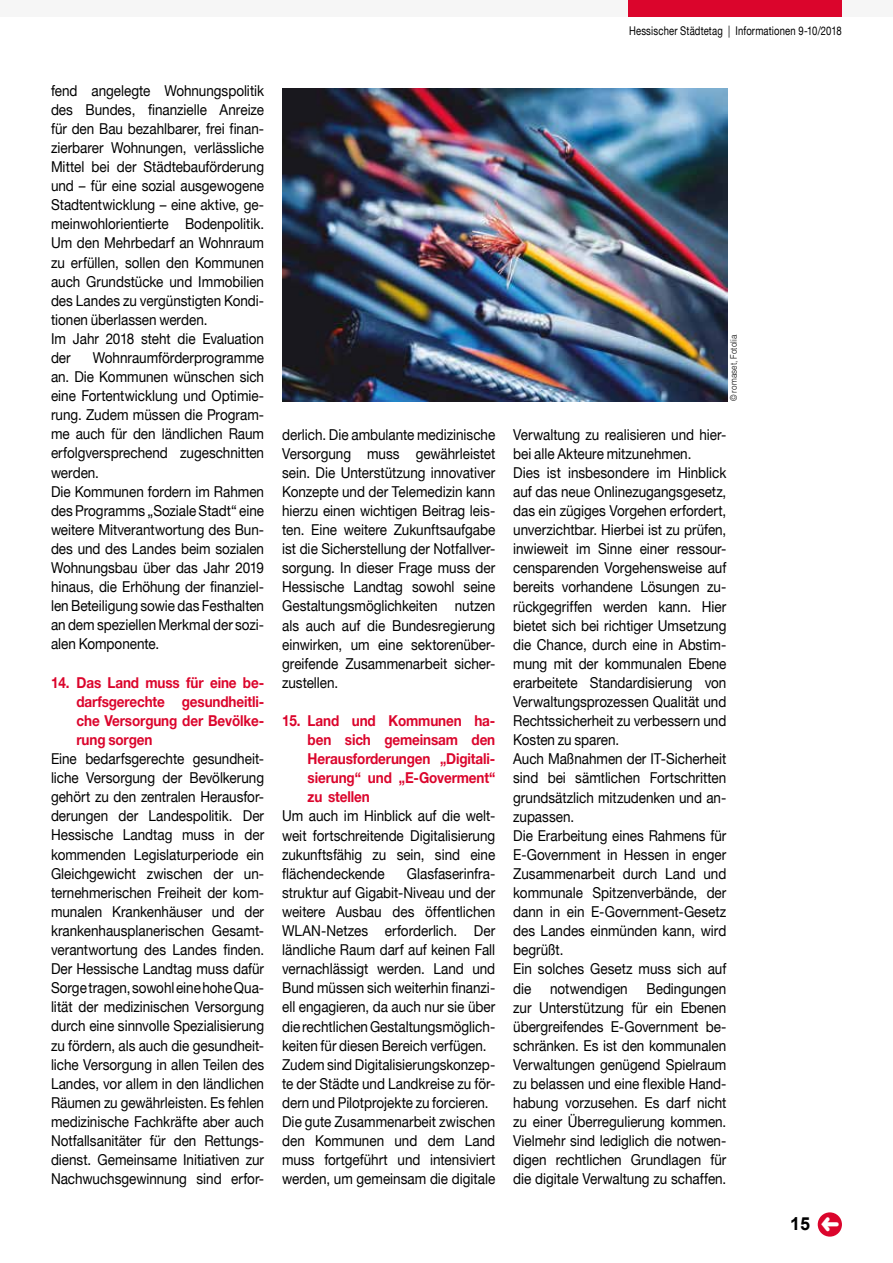
<style>
.page{position:relative;width:893px;height:1263px;background:#fff}
.page>*{position:absolute;margin:0;border:0;box-sizing:border-box;transform-origin:0 0}
.t1{font:700 18px "Arial";color:#000}
.t2{font:15px/19px "Helvetica Neue";color:#000;scale:.9 1}
.t3{font:700 15px/19px "Helvetica Neue";letter-spacing:-.01em;color:#db052c;text-align:justify;scale:.9 1}
.t4{font:12px "Helvetica Neue";letter-spacing:.015em;color:#000;scale:.79 1}
.t5{font:300 9px "Helvetica";letter-spacing:.005em;color:#000;scale:.9 1}
</style>
<div class="page">
<div style="left:0;top:0;width:893px;height:17px;background:#f6f6f6"></div>
<div style="left:629px;top:0;width:213px;height:17px;background:#db052c"></div>
<img style="left:282px;top:89px;width:445px;height:312px">
<div style="left:818px;top:1212px;width:24px;height:24px;background:#db052c;border-radius:50%"></div>
<p class="t4" style="left:629px;top:23px;width:271px">Hessischer Städtetag | Informationen 9-10/2018</p>
<p class="t2" style="left:51px;top:81px;width:238px">fend angelegte Wohnungspolitik des Bundes, finanzielle Anreize für den Bau bezahlbarer, frei finan&shy;zierbarer Wohnungen, verlässliche<br>Mittel bei der Städtebauförderung und – für eine sozial ausgewogene<br>Stadtentwicklung – eine aktive, ge&shy;meinwohlorientierte Bodenpolitik.<br>Um den Mehrbedarf an Wohnraum zu erfüllen, sollen den Kommunen auch Grundstücke und Immobilien des Landes zu vergünstigten Kondi&shy;tionen überlassen werden.<br>Im Jahr 2018 steht die Evaluation der</p>
<p class="t2" style="left:51px;top:348px;width:238px;text-indent:42px">Wohnraumförderprogramme an. Die Kommunen wünschen sich eine Fortentwicklung und Optimie&shy;rung. Zudem müssen die Program&shy;me auch für den ländlichen Raum erfolgversprechend zugeschnitten werden.<br>Die Kommunen fordern im Rahmen des Programms „Soziale Stadt“ eine weitere Mitverantwortung des Bun&shy;des und des Landes beim sozialen<br>Wohnungsbau über das Jahr 2019 hinaus, die Erhöhung der finanziel&shy;len Beteiligung sowie das Festhalten an dem speziellen Merkmal der sozi&shy;alen Komponente.</p>
<p class="t3" style="left:77px;top:672px;width:210px;text-indent:-26px">14. Das Land muss für eine be&shy;darfsgerechte gesundheitli&shy;che Versorgung der Bevölke&shy;rung sorgen</p>
<p class="t2" style="left:51px;top:749px;width:238px;text-align:justify">Eine bedarfsgerechte gesundheit&shy;liche Versorgung der Bevölkerung gehört zu den zentralen Herausfor&shy;derungen der Landespolitik. Der Hessische Landtag muss in der kommenden Legislaturperiode ein Gleichgewicht zwischen der un&shy;ternehmerischen Freiheit der kom&shy;munalen Krankenhäuser und der krankenhausplanerischen Gesamt&shy;verantwortung des Landes finden.<br>Der Hessische Landtag muss dafür Sorge tragen, sowohl eine hohe Qua&shy;lität der medizinischen Versorgung durch eine sinnvolle Spezialisierung zu fördern, als auch die gesundheit&shy;liche Versorgung in allen Teilen des Landes, vor allem in den ländlichen Räumen zu gewährleisten. Es fehlen medizinische Fachkräfte aber auch Notfallsanitäter für den Rettungs&shy;dienst. Gemeinsame Initiativen zur Nachwuchsgewinnung sind erfor-</p>
<p class="t2" style="left:282px;top:424px;width:238px;text-align:justify">derlich. Die ambulante medizinische Versorgung muss gewährleistet sein. Die Unterstützung innovativer Konzepte und der Telemedizin kann hierzu einen wichtigen Beitrag leis&shy;ten. Eine weitere Zukunftsaufgabe ist die Sicherstellung der Notfallver&shy;sorgung. In dieser Frage muss der Hessische Landtag sowohl seine Gestaltungsmöglichkeiten nutzen als auch auf die Bundesregierung einwirken, um eine sektorenüber&shy;greifende Zusammenarbeit sicher&shy;zustellen.</p>
<p class="t3" style="left:308px;top:711px;width:210px;text-indent:-26px">15. Land und Kommunen ha&shy;ben sich gemeinsam den Herausforderungen „Digitali&shy;sierung“ und „E-Goverment“ zu stellen</p>
<p class="t2" style="left:282px;top:806px;width:238px;text-align:justify">Um auch im Hinblick auf die welt&shy;weit fortschreitende Digitalisierung zukunftsfähig zu sein, sind eine flächendeckende</p>
<p class="t2" style="left:282px;top:864px;width:238px;text-indent:125px">Glasfaserinfra&shy;struktur auf Gigabit-Niveau und der weitere Ausbau des öffentlichen WLAN-Netzes erforderlich. Der ländliche Raum darf auf keinen Fall vernachlässigt werden. Land und Bund müssen sich weiterhin finanzi&shy;ell engagieren, da auch nur sie über die rechtlichen Gestaltungsmöglich&shy;keiten für diesen Bereich verfügen.<br>Zudem sind Digitalisierungskonzep&shy;te der Städte und Landkreise zu för&shy;dern und Pilotprojekte zu forcieren.<br>Die gute Zusammenarbeit zwischen den Kommunen und dem Land muss fortgeführt und intensiviert werden, um gemeinsam die digitale</p>
<p class="t5" style="left:728px;top:401px;width:75px;rotate:-90deg">© romaset, Fotolia</p>
<p class="t2" style="left:513px;top:425px;width:238px">Verwaltung zu realisieren und hier&shy;bei alle Akteure mitzunehmen.<br>Dies ist insbesondere im Hinblick auf das neue Onlinezugangsgesetz, das ein zügiges Vorgehen erfordert, unverzichtbar. Hierbei ist zu prüfen, inwieweit im Sinne einer ressour&shy;censparenden Vorgehensweise auf bereits vorhandene Lösungen zu&shy;rückgegriffen werden kann. Hier bietet sich bei richtiger Umsetzung die Chance, durch eine in Abstim&shy;mung mit der kommunalen Ebene erarbeitete Standardisierung von<br>Verwaltungsprozessen Qualität und<br>Rechtssicherheit zu verbessern und<br>Kosten zu sparen.<br>Auch Maßnahmen der IT-Sicherheit sind bei sämtlichen Fortschritten grundsätzlich mitzudenken und an&shy;zupassen.<br>Die Erarbeitung eines Rahmens für<br>E-Government in Hessen in enger<br>Zusammenarbeit durch Land und kommunale Spitzenverbände, der dann in ein E-Government-Gesetz des Landes einmünden kann, wird begrüßt.<br>Ein solches Gesetz muss sich auf die notwendigen Bedingungen zur Unterstützung für ein Ebenen übergreifendes E-Government be&shy;schränken. Es ist den kommunalen<br>Verwaltungen genügend Spielraum zu belassen und eine flexible Hand&shy;habung vorzusehen. Es darf nicht zu einer Überregulierung kommen.<br>Vielmehr sind lediglich die notwen&shy;digen rechtlichen Grundlagen für die digitale Verwaltung zu schaffen.</p>
<p class="t1" style="left:790px;top:1212px;width:22px">15</p>
</div>
